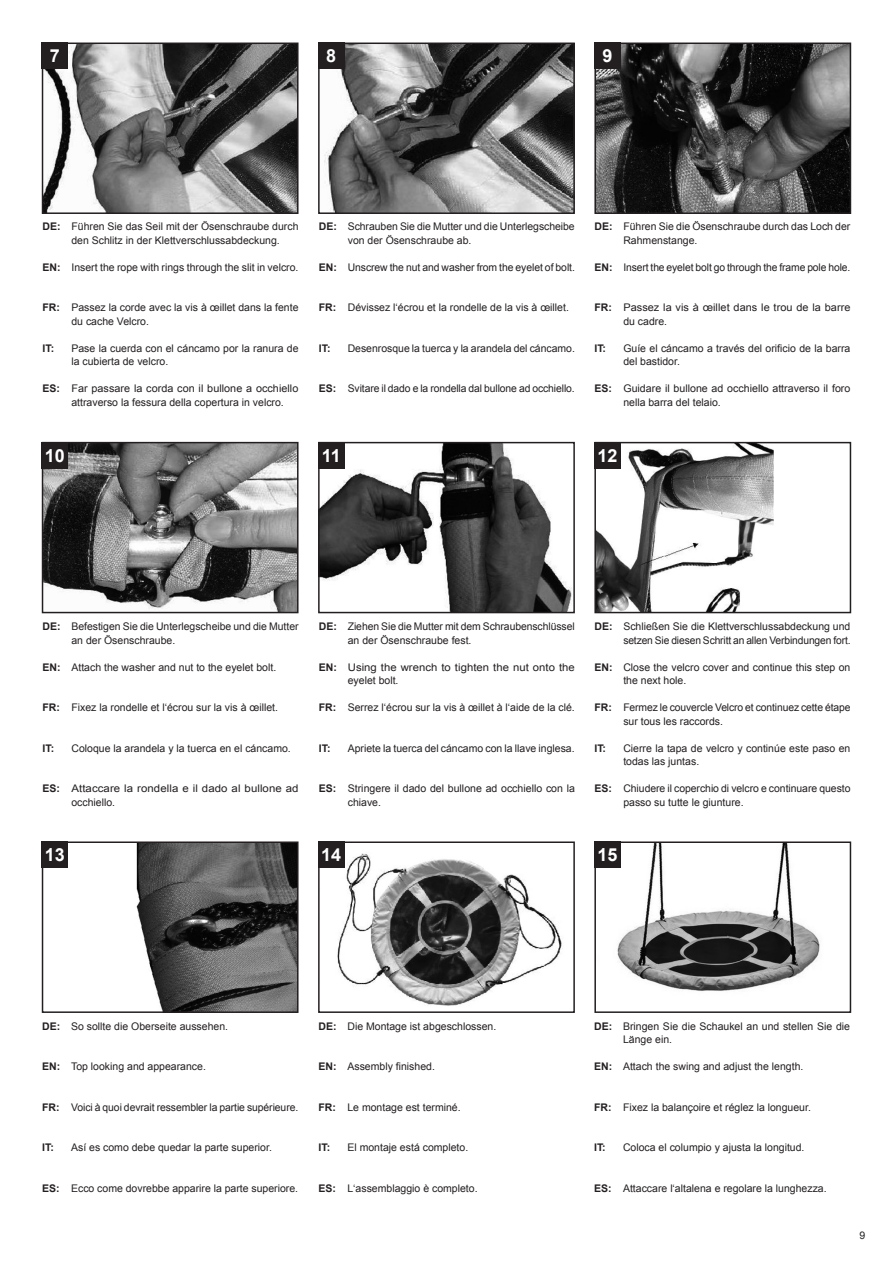
<style>
.page{position:relative;width:893px;height:1263px;background:#fff}
.page>*{position:absolute;margin:0;border:0;box-sizing:border-box;transform-origin:0 0}
.t1{font:700 18px "Arial";color:#fff}
.t2{font:10.5px/13.5px "Arial";color:#231f20}
.t3{font:700 10.5px "Arial";color:#231f20}
.t4{font:10.5px/13.5px "Arial";color:#231f20;scale:1.08 1}
.t5{font:10.5px/13.5px "Arial";color:#231f20;scale:1.09 1}
.t6{font:10.5px/13.5px "Arial";color:#231f20;scale:1.04 1}
</style>
<div class="page">
<img style="left:45px;top:445px;width:251px;height:165px">
<div style="left:42px;top:442px;width:257px;height:171px;border:2px solid #231f20"></div>
<img style="left:136px;top:844px;width:160px;height:166px">
<div style="left:42px;top:841px;width:257px;height:172px;border:2px solid #231f20"></div>
<img style="left:321px;top:445px;width:251px;height:165px">
<div style="left:318px;top:442px;width:257px;height:171px;border:2px solid #231f20"></div>
<img style="left:337px;top:844px;width:226px;height:162px">
<div style="left:318px;top:841px;width:257px;height:172px;border:2px solid #231f20"></div>
<img style="left:597px;top:445px;width:176px;height:165px">
<div style="left:594px;top:442px;width:257px;height:171px;border:2px solid #231f20"></div>
<img style="left:617px;top:844px;width:203px;height:147px">
<div style="left:594px;top:841px;width:257px;height:172px;border:2px solid #231f20"></div>
<div style="left:42px;top:442px;width:26px;height:26px;background:#231f20"></div>
<div style="left:42px;top:841px;width:26px;height:27px;background:#231f20"></div>
<div style="left:318px;top:442px;width:26px;height:26px;background:#231f20"></div>
<div style="left:318px;top:841px;width:26px;height:27px;background:#231f20"></div>
<div style="left:594px;top:841px;width:27px;height:27px;background:#231f20"></div>
<div style="left:594px;top:442px;width:27px;height:26px;background:#231f20"></div>
<img style="left:45px;top:46px;width:251px;height:165px">
<div style="left:42px;top:43px;width:257px;height:171px;border:2px solid #231f20"></div>
<img style="left:324px;top:46px;width:248px;height:165px">
<div style="left:318px;top:43px;width:257px;height:171px;border:2px solid #231f20"></div>
<img style="left:597px;top:46px;width:251px;height:165px">
<div style="left:594px;top:43px;width:257px;height:171px;border:2px solid #231f20"></div>
<div style="left:42px;top:43px;width:26px;height:26px;background:#231f20"></div>
<div style="left:318px;top:43px;width:26px;height:26px;background:#231f20"></div>
<div style="left:594px;top:43px;width:27px;height:26px;background:#231f20"></div>
<h1 class="t1" style="left:50px;top:44px;width:12px">7</h1>
<h1 class="t1" style="left:326px;top:44px;width:12px">8</h1>
<h1 class="t1" style="left:603px;top:44px;width:12px">9</h1>
<p class="t2" style="left:71px;top:220px;width:229px">Führen Sie das Seil mit der Ösenschraube durch den Schlitz in der Klettverschlussabdeckung.</p>
<p class="t2" style="left:348px;top:220px;width:228px">Schrauben Sie die Mutter und die Unterlegscheibe von der Ösenschraube ab.</p>
<p class="t2" style="left:623px;top:220px;width:229px">Führen Sie die Ösenschraube durch das Loch der<br>Rahmenstange.</p>
<p class="t2" style="left:71px;top:261px;width:229px">Insert the rope with rings through the slit in velcro.</p>
<p class="t2" style="left:348px;top:261px;width:229px">Unscrew the nut and washer from the eyelet of bolt.</p>
<p class="t2" style="left:623px;top:261px;width:229px">Insert the eyelet bolt go through the frame pole hole.</p>
<p class="t2" style="left:71px;top:301px;width:229px">Passez la corde avec la vis à œillet dans la fente du cache Velcro.</p>
<p class="t2" style="left:348px;top:301px;width:223px">Dévissez l‘écrou et la rondelle de la vis à œillet.</p>
<p class="t6" style="left:623px;top:301px;width:220px">Passez la vis à œillet dans le trou de la barre du cadre.</p>
<p class="t2" style="left:71px;top:342px;width:229px">Pase la cuerda con el cáncamo por la ranura de la cubierta de velcro.</p>
<p class="t2" style="left:348px;top:342px;width:229px">Desenrosque la tuerca y la arandela del cáncamo.</p>
<p class="t2" style="left:623px;top:342px;width:229px">Guíe el cáncamo a través del orificio de la barra del bastidor.</p>
<p class="t2" style="left:71px;top:382px;width:228px">Far passare la corda con il bullone a occhiello attraverso la fessura della copertura in velcro.</p>
<p class="t2" style="left:348px;top:382px;width:228px">Svitare il dado e la rondella dal bullone ad occhiello.</p>
<p class="t2" style="left:623px;top:382px;width:229px">Guidare il bullone ad occhiello attraverso il foro nella barra del telaio.</p>
<p class="t3" style="left:43px;top:220px;width:20px">DE:</p>
<p class="t3" style="left:319px;top:220px;width:20px">DE:</p>
<p class="t3" style="left:594px;top:220px;width:20px">DE:</p>
<p class="t3" style="left:43px;top:260px;width:20px">EN:</p>
<p class="t3" style="left:319px;top:260px;width:20px">EN:</p>
<p class="t3" style="left:594px;top:260px;width:20px">EN:</p>
<p class="t3" style="left:43px;top:301px;width:19px">FR:</p>
<p class="t3" style="left:319px;top:301px;width:19px">FR:</p>
<p class="t3" style="left:594px;top:301px;width:19px">FR:</p>
<p class="t3" style="left:43px;top:341px;width:13px">IT:</p>
<p class="t3" style="left:319px;top:341px;width:13px">IT:</p>
<p class="t3" style="left:594px;top:341px;width:13px">IT:</p>
<p class="t3" style="left:43px;top:382px;width:19px">ES:</p>
<p class="t3" style="left:319px;top:382px;width:19px">ES:</p>
<p class="t3" style="left:594px;top:382px;width:19px">ES:</p>
<h1 class="t1" style="left:45px;top:443px;width:22px">10</h1>
<h1 class="t1" style="left:322px;top:443px;width:21px">11</h1>
<h1 class="t1" style="left:598px;top:443px;width:22px">12</h1>
<p class="t2" style="left:71px;top:620px;width:229px">Befestigen Sie die Unterlegscheibe und die Mutter an der Ösenschraube.</p>
<p class="t2" style="left:348px;top:620px;width:228px">Ziehen Sie die Mutter mit dem Schraubenschlüssel an der Ösenschraube fest.</p>
<p class="t2" style="left:623px;top:620px;width:229px">Schließen Sie die Klettverschlussabdeckung und setzen Sie diesen Schritt an allen Verbindungen fort.</p>
<p class="t2" style="left:71px;top:660px;width:206px">Attach the washer and nut to the eyelet bolt.</p>
<p class="t4" style="left:348px;top:660px;width:212px">Using the wrench to tighten the nut onto the eyelet bolt.</p>
<p class="t2" style="left:623px;top:660px;width:229px">Close the velcro cover and continue this step on the next hole.</p>
<p class="t2" style="left:71px;top:701px;width:208px">Fixez la rondelle et l‘écrou sur la vis à œillet.</p>
<p class="t2" style="left:348px;top:701px;width:229px">Serrez l‘écrou sur la vis à œillet à l‘aide de la clé.</p>
<p class="t2" style="left:623px;top:701px;width:229px">Fermez le couvercle Velcro et continuez cette étape sur tous les raccords.</p>
<p class="t2" style="left:71px;top:741px;width:221px">Coloque la arandela y la tuerca en el cáncamo.</p>
<p class="t2" style="left:348px;top:741px;width:228px">Apriete la tuerca del cáncamo con la llave inglesa.</p>
<p class="t2" style="left:623px;top:741px;width:229px">Cierre la tapa de velcro y continúe este paso en todas las juntas.</p>
<p class="t5" style="left:71px;top:782px;width:210px">Attaccare la rondella e il dado al bullone ad occhiello.</p>
<p class="t2" style="left:348px;top:782px;width:229px">Stringere il dado del bullone ad occhiello con la chiave.</p>
<p class="t2" style="left:623px;top:782px;width:229px">Chiudere il coperchio di velcro e continuare questo passo su tutte le giunture.</p>
<p class="t3" style="left:43px;top:620px;width:20px">DE:</p>
<p class="t3" style="left:319px;top:620px;width:20px">DE:</p>
<p class="t3" style="left:594px;top:620px;width:20px">DE:</p>
<p class="t3" style="left:43px;top:660px;width:20px">EN:</p>
<p class="t3" style="left:319px;top:660px;width:20px">EN:</p>
<p class="t3" style="left:594px;top:660px;width:20px">EN:</p>
<p class="t3" style="left:43px;top:701px;width:19px">FR:</p>
<p class="t3" style="left:319px;top:701px;width:19px">FR:</p>
<p class="t3" style="left:594px;top:701px;width:19px">FR:</p>
<p class="t3" style="left:43px;top:741px;width:13px">IT:</p>
<p class="t3" style="left:319px;top:741px;width:13px">IT:</p>
<p class="t3" style="left:594px;top:741px;width:13px">IT:</p>
<p class="t3" style="left:43px;top:782px;width:19px">ES:</p>
<p class="t3" style="left:319px;top:782px;width:19px">ES:</p>
<p class="t3" style="left:594px;top:782px;width:19px">ES:</p>
<h1 class="t1" style="left:45px;top:843px;width:22px">13</h1>
<h1 class="t1" style="left:321px;top:843px;width:22px">14</h1>
<h1 class="t1" style="left:598px;top:843px;width:22px">15</h1>
<p class="t2" style="left:71px;top:1019px;width:158px">So sollte die Oberseite aussehen.</p>
<p class="t2" style="left:347px;top:1019px;width:150px">Die Montage ist abgeschlossen.</p>
<p class="t2" style="left:623px;top:1019px;width:228px">Bringen Sie die Schaukel an und stellen Sie die<br>Länge ein.</p>
<p class="t2" style="left:71px;top:1060px;width:136px">Top looking and appearance.</p>
<p class="t2" style="left:347px;top:1060px;width:89px">Assembly finished.</p>
<p class="t2" style="left:623px;top:1060px;width:182px">Attach the swing and adjust the length.</p>
<p class="t2" style="left:71px;top:1100px;width:229px">Voici à quoi devrait ressembler la partie supérieure.</p>
<p class="t2" style="left:347px;top:1100px;width:115px">Le montage est terminé.</p>
<p class="t2" style="left:623px;top:1100px;width:189px">Fixez la balançoire et réglez la longueur.</p>
<p class="t2" style="left:71px;top:1141px;width:202px">Así es como debe quedar la parte superior.</p>
<p class="t2" style="left:347px;top:1141px;width:122px">El montaje está completo.</p>
<p class="t2" style="left:623px;top:1141px;width:183px">Coloca el columpio y ajusta la longitud.</p>
<p class="t2" style="left:71px;top:1181px;width:229px">Ecco come dovrebbe apparire la parte superiore.</p>
<p class="t2" style="left:347px;top:1181px;width:132px">L‘assemblaggio è completo.</p>
<p class="t2" style="left:623px;top:1181px;width:205px">Attaccare l‘altalena e regolare la lunghezza.</p>
<p class="t3" style="left:42px;top:1019px;width:20px">DE:</p>
<p class="t3" style="left:319px;top:1019px;width:20px">DE:</p>
<p class="t3" style="left:594px;top:1019px;width:20px">DE:</p>
<p class="t3" style="left:42px;top:1060px;width:20px">EN:</p>
<p class="t3" style="left:319px;top:1060px;width:20px">EN:</p>
<p class="t3" style="left:594px;top:1060px;width:20px">EN:</p>
<p class="t3" style="left:42px;top:1100px;width:19px">FR:</p>
<p class="t3" style="left:319px;top:1100px;width:19px">FR:</p>
<p class="t3" style="left:594px;top:1100px;width:19px">FR:</p>
<p class="t3" style="left:42px;top:1141px;width:13px">IT:</p>
<p class="t3" style="left:319px;top:1141px;width:13px">IT:</p>
<p class="t3" style="left:594px;top:1141px;width:13px">IT:</p>
<p class="t3" style="left:42px;top:1181px;width:19px">ES:</p>
<p class="t3" style="left:319px;top:1181px;width:19px">ES:</p>
<p class="t3" style="left:594px;top:1181px;width:19px">ES:</p>
<p class="t2" style="left:859px;top:1229px;width:7px">9</p>
</div>
